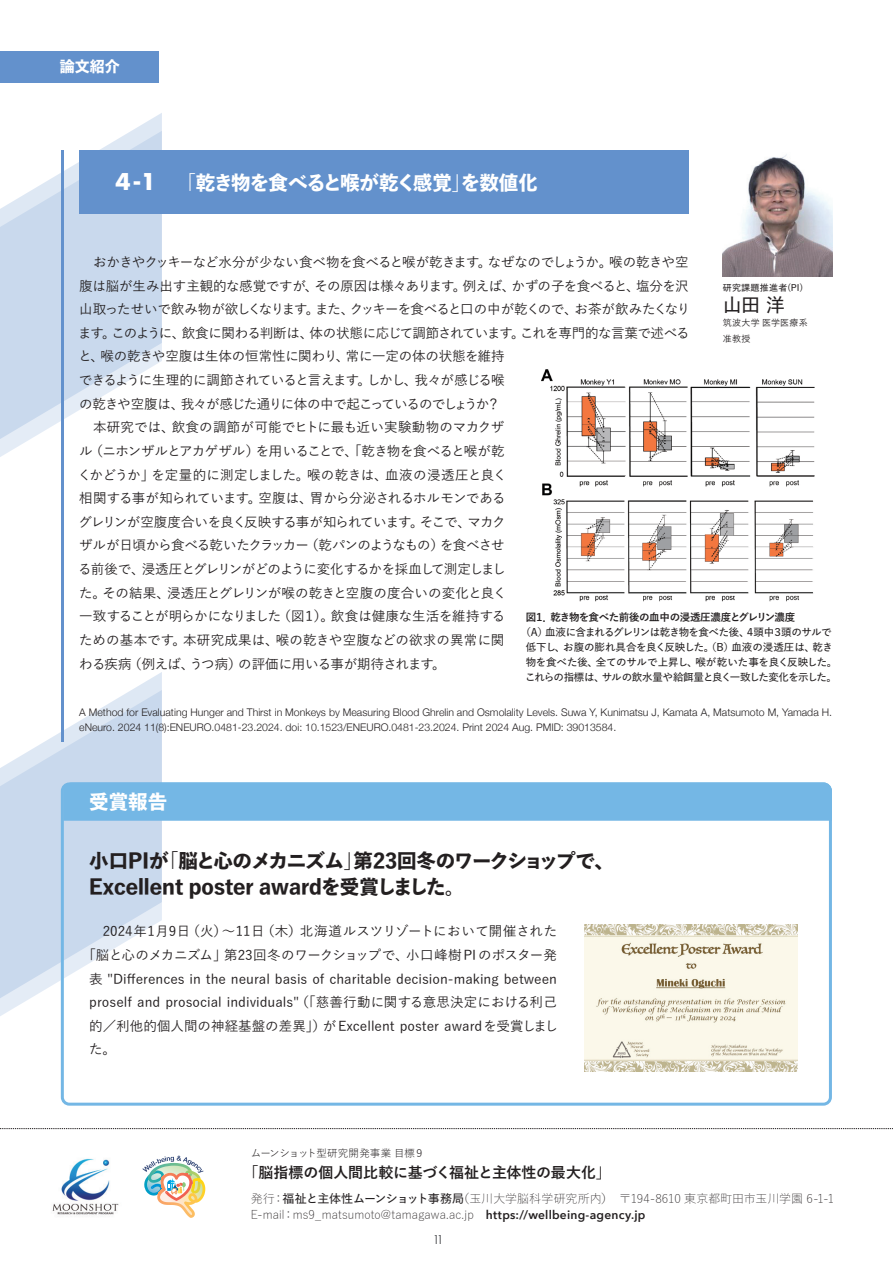
<style>
.page{position:relative;width:893px;height:1263px;background:#fff}
.page>*{position:absolute;margin:0;border:0;box-sizing:border-box;transform-origin:0 0}
.t1{font:700 22.5px "Futura";color:#fff}
.t2{font:800 19.5px/26.1px "Yu Go Std N";color:#231f20}
.t3{font:800 19.5px "Yu Go Std N";letter-spacing:-.04em;color:#fff}
.t4{font:600 19.2px "Yu Go Pr 6 N";color:#231f20}
.t5{font:700 15px "Yu Go Pr 6 N";letter-spacing:-.02em;color:#231f20}
.t6{font:800 15px "Yu Go Std N";color:#fff}
.t7{font:500 13.5px/23.5px "Yu Go Pr 6 N";letter-spacing:-.015em;color:#231f20}
.t8{font:500 13.5px/23.7px "Yu Go Pr 6 N";letter-spacing:-.04em;color:#231f20}
.t9{font:500 13.5px "Yu Go Pr 6 N";letter-spacing:.015em;color:#231f20}
.t10{font:500 13.5px "Futura PT Cond";color:#6c6d70}
.t11{font:300 12px "Yu Go Pr 6 N";letter-spacing:.01em;color:#231f20}
.t12{font:300 12px "Yu Go Pr 6 N";letter-spacing:-.01em;color:#231f20}
.t13{font:300 10.5px/15px "Helvetica Neue";color:#231f20}
.t14{font:600 10.5px/15px "Yu Go Pr 6 N";letter-spacing:-.035em;color:#231f20;text-align:center}
.t15{font:700 10.5px "Yu Go Pr 6 N";letter-spacing:-.045em;color:#231f20}
.t16{font:10.5px "Yu Go Pr 6 N";letter-spacing:-.04em;color:#231f20}
.t17{font:500 9px "Yu Go Pr 6 N";letter-spacing:.025em;color:#231f20}
.t18{font:600 9px "Yu Go Pr 6 N";letter-spacing:.02em;color:#231f20}
.s1{font-weight:600}
.s2{font-family:"Avenir Next";font-weight:600}
</style>
<div class="page">
<svg style="left:132px;top:113px;width:30px;height:18px"></svg>
<svg style="left:63px;top:672px;width:99px;height:18px"></svg>
<svg style="left:0;top:131px;width:162px;height:336px;fill:#c9d9ed"></svg>
<svg style="left:0;top:690px;width:162px;height:336px;fill:#c9d9ed"></svg>
<hr style="left:61px;top:150px;width:2px;height:591px;background:#6391cc">
<div style="left:0;top:51px;width:158px;height:32px;background:#6391cc"></div>
<div style="left:79px;top:150px;width:610px;height:63px;background:#6391cc"></div>
<img style="left:723px;top:154px;width:109px;height:123px">
<img style="left:542px;top:369px;width:273px;height:232px">
<svg style="left:0;top:1128px;width:893px;height:1px"></svg>
<img style="left:52px;top:1158px;width:67px;height:57px">
<img style="left:142px;top:1156px;width:63px;height:62px">
<div style="left:61px;top:782px;width:771px;height:324px;border:3px solid #74b7e5;border-radius:7px"></div>
<div style="left:63px;top:782px;width:769px;height:39px;background:#74b7e5"></div>
<img style="left:585px;top:924px;width:212px;height:147px">
<p class="t6" style="left:60px;top:55px;width:61px">論文紹介</p>
<p class="t1" style="left:115px;top:166px;width:42px">4-1</p>
<p class="t3" style="left:176px;top:167px;width:363px">「乾き物を食べると喉が乾く感覚」を数値化</p>
<p class="t8" style="left:78px;top:248px;width:613px;text-indent:15px">おかきやクッキーなど水分が少ない食べ物を食べると喉が乾きます。なぜなのでしょうか。喉の乾きや空腹は脳が生み出す主観的な感覚ですが、その原因は様々あります。例えば、かずの子を食べると、塩分を沢山取ったせいで飲み物が欲しくなります。また、クッキーを食べると口の中が乾くので、お茶が飲みたくなります。このように、飲食に関わる判断は、体の状態に応じて調節されています。これを専門的な言葉で述べると、喉の乾きや空腹は生体の恒常性に関わり、常に一定の体の状態を維持<br>できるように生理的に調節されていると言えます。しかし、我々が感じる喉<br>の乾きや空腹は、我々が感じた通りに体の中で起こっているのでしょうか？</p>
<p class="t7" style="left:78px;top:414px;width:430px;text-indent:15px">本研究では、飲食の調節が可能でヒトに最も近い実験動物のマカクザル（ニホンザルとアカゲザル）を用いることで、「乾き物を食べると喉が乾くかどうか」を定量的に測定しました。喉の乾きは、血液の浸透圧と良く相関する事が知られています。空腹は、胃から分泌されるホルモンであるグレリンが空腹度合いを良く反映する事が知られています。そこで、マカクザルが日頃から食べる乾いたクラッカー（乾パンのようなもの）を食べさせる前後で、浸透圧とグレリンがどのように変化するかを採血して測定しました。その結果、浸透圧とグレリンが喉の乾きと空腹の度合いの変化と良く一致することが明らかになりました（図１）。飲食は健康な生活を維持するための基本です。本研究成果は、喉の乾きや空腹などの欲求の異常に関わる疾病（例えば、うつ病）の評価に用いる事が期待されます。</p>
<p class="t13" style="left:79px;top:704px;width:754px">A Method for Evaluating Hunger and Thirst in Monkeys by Measuring Blood Ghrelin and Osmolality Levels. Suwa Y, Kunimatsu J, Kamata A, Matsumoto M, Yamada H. eNeuro. 2024 11(8):ENEURO.0481-23.2024. doi: 10.1523/ENEURO.0481-23.2024. Print 2024 Aug. PMID: 39013584.</p>
<p class="t18" style="left:723px;top:279px;width:82px">研究課題推進者(PI)</p>
<p class="t4" style="left:723px;top:287px;width:64px">山田 洋</p>
<p class="t17" style="left:723px;top:315px;width:86px">筑波⼤学 医学医療系</p>
<p class="t17" style="left:723px;top:330px;width:29px">准教授</p>
<p class="t15" style="left:526px;top:612px;width:271px">図１．乾き物を食べた前後の血中の浸透圧濃度とグレリン濃度</p>
<p class="t14" style="left:520px;top:624px;width:318px">（A）血液に含まれるグレリンは乾き物を食べた後、４頭中３頭のサルで低下し、お腹の膨れ具合を良く反映した。（B）血液の浸透圧は、乾き物を食べた後、全てのサルで上昇し、喉が乾いた事を良く反映した。これらの指標は、サルの飲水量や給餌量と良く一致した変化を示した。</p>
<p class="t3" style="left:89px;top:786px;width:79px">受賞報告</p>
<p class="t2" style="left:89px;top:848px;width:526px">小口PIが「脳と心のメカニズム」第23回冬のワークショップで、<br>Excellent poster awardを受賞しました。</p>
<p class="t9" style="left:103px;top:919px;width:456px">2024年1月9日（火）～11日（木）北海道ルスツリゾートにおいて開催された</p>
<p class="t7" style="left:82px;top:941px;width:476px">「脳と心のメカニズム」第23回冬のワークショップで、⼩⼝ 峰樹PIのポスター発</p>
<p class="t7" style="left:89px;top:965px;width:469px">表 "Differences in the neural basis of charitable decision-making between</p>
<p class="t7" style="left:89px;top:989px;width:469px">proself and prosocial individuals"（「慈善行動に関する意思決定における利己</p>
<p class="t7" style="left:89px;top:1012px;width:471px">的／利他的個人間の神経基盤の差異」）がExcellent poster awardを受賞しまし</p>
<p class="t7" style="left:89px;top:1036px;width:28px">た。</p>
<p class="t16" style="left:251px;top:1144px;width:175px">ムーンショット型研究開発事業 目標９</p>
<p class="t5" style="left:243px;top:1164px;width:369px">「脳指標の個⼈間⽐較に基づく福祉と主体性の最⼤化」</p>
<p class="t12" style="left:251px;top:1187px;width:585px">発行：<span class="s1">福祉と主体性ムーンショット事務局</span>（⽟川⼤学脳科学研究所内）　〒194-8610 東京都町⽥ 市⽟川学園 6-1-1</p>
<p class="t11" style="left:251px;top:1203px;width:396px">E-mail：ms9_matsumoto@tamagawa.ac.jp　<span class="s2">https://wellbeing-agency.jp</span></p>
<p class="t10" style="left:434px;top:1232px;width:11px">11</p>
</div>
